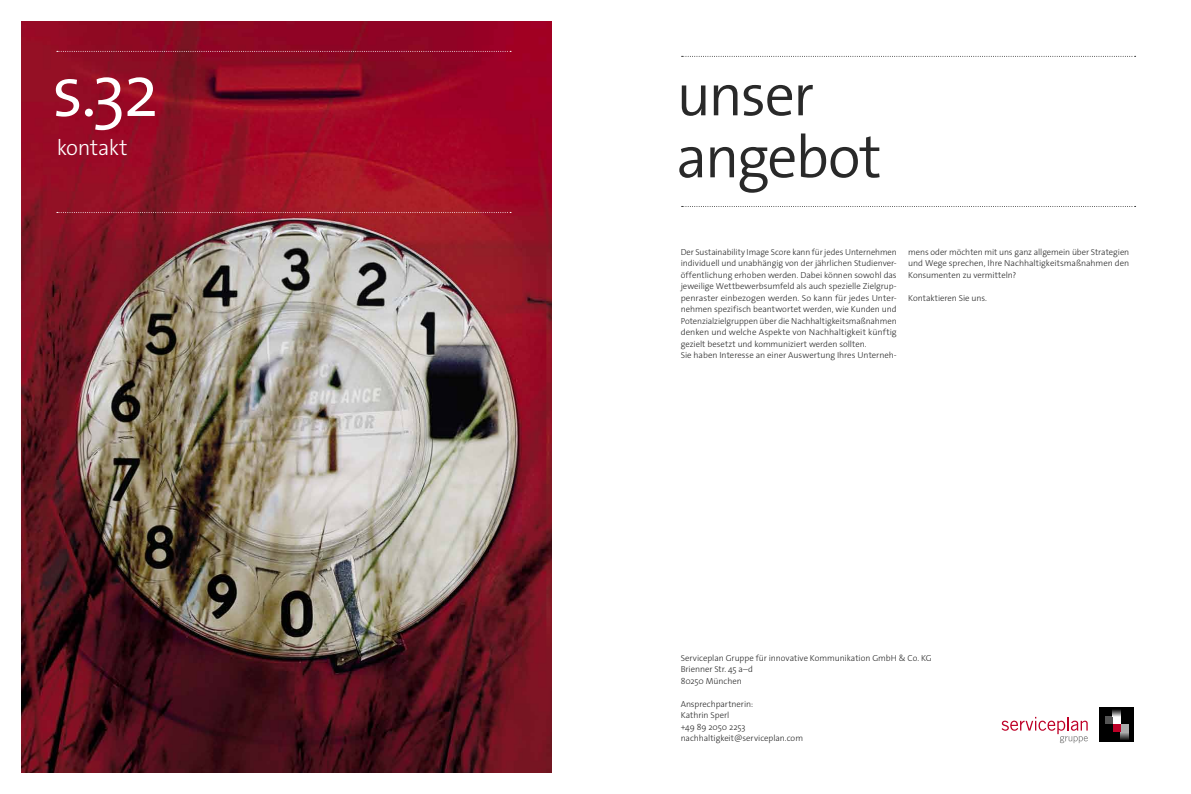
<style>
.page{position:relative;width:1191px;height:794px;background:#fff}
.page>*{position:absolute;margin:0;border:0;box-sizing:border-box;transform-origin:0 0}
.t1{font:300 73px "The Sans Os F";color:#fff}
.t2{font:300 60px/62px "The Sans Os F";letter-spacing:-.035em;color:#292929}
.t3{font:300 22px "The Sans Os F";letter-spacing:-.015em;color:#fff}
.t4{font:300 8.7px/11.5px "The Sans Os F";letter-spacing:-.005em;color:#292929}
</style>
<div class="page">
<img style="left:21px;top:21px;width:530px;height:751px">
<div style="left:1099px;top:707px;width:35px;height:34px;background:#000"></div>
<div style="left:1113px;top:716px;width:7px;height:8px;background:#fff"></div>
<div style="left:1113px;top:724px;width:7px;height:8px;background:#be0027"></div>
<div style="left:1120px;top:724px;width:8px;height:8px;background:#aaa"></div>
<svg style="left:1120px;top:732px;width:8px;height:8px"></svg>
<div style="left:1105px;top:716px;width:8px;height:8px;background:#555"></div>
<svg style="left:1113px;top:709px;width:7px;height:7px"></svg>
<svg style="left:1001px;top:717px;width:86px;height:26px"></svg>
<svg style="left:681px;top:56px;width:454px;height:1px"></svg>
<svg style="left:681px;top:206px;width:454px;height:1px"></svg>
<svg style="left:57px;top:51px;width:454px;height:1px"></svg>
<svg style="left:57px;top:212px;width:454px;height:1px"></svg>
<h1 class="t1" style="left:52px;top:44px;width:108px">s.32</h1>
<h3 class="t3" style="left:57px;top:133px;width:72px">kontakt</h3>
<h2 class="t2" style="left:676px;top:64px;width:207px">unser angebot</h2>
<p class="t4" style="left:680px;top:246px;width:218px">Der Sustainability Image Score kann für jedes Unternehmen individuell und unabhängig von der jährlichen Studienver&shy;öffentlichung erhoben werden. Dabei können sowohl das jeweilige Wettbewerbsumfeld als auch spezielle Zielgrup&shy;penraster einbezogen werden. So kann für jedes Unter&shy;nehmen spezifisch beantwortet werden, wie Kunden und Potenzialzielgruppen über die Nachhaltigkeitsmaßnahmen denken und welche Aspekte von Nachhaltigkeit künftig gezielt besetzt und kommuniziert werden sollten.<br>Sie haben Interesse an einer Auswertung Ihres Unterneh-</p>
<p class="t4" style="left:908px;top:246px;width:223px;text-align:justify">mens oder möchten mit uns ganz allgemein über Strategien und Wege sprechen, Ihre Nachhaltigkeitsmaßnahmen den Konsumenten zu vermitteln?</p>
<p class="t4" style="left:908px;top:292px;width:80px">Kontaktieren Sie uns.</p>
<p class="t4" style="left:680px;top:652px;width:252px">Serviceplan Gruppe für innovative Kommunikation GmbH &amp; Co. KG<br>Brienner Str. 45 a–d<br>80250 München</p>
<p class="t4" style="left:680px;top:698px;width:124px">Ansprechpartnerin:<br>Kathrin Sperl<br>+49 89 2050 2253 nachhaltigkeit@serviceplan.com</p>
</div>
